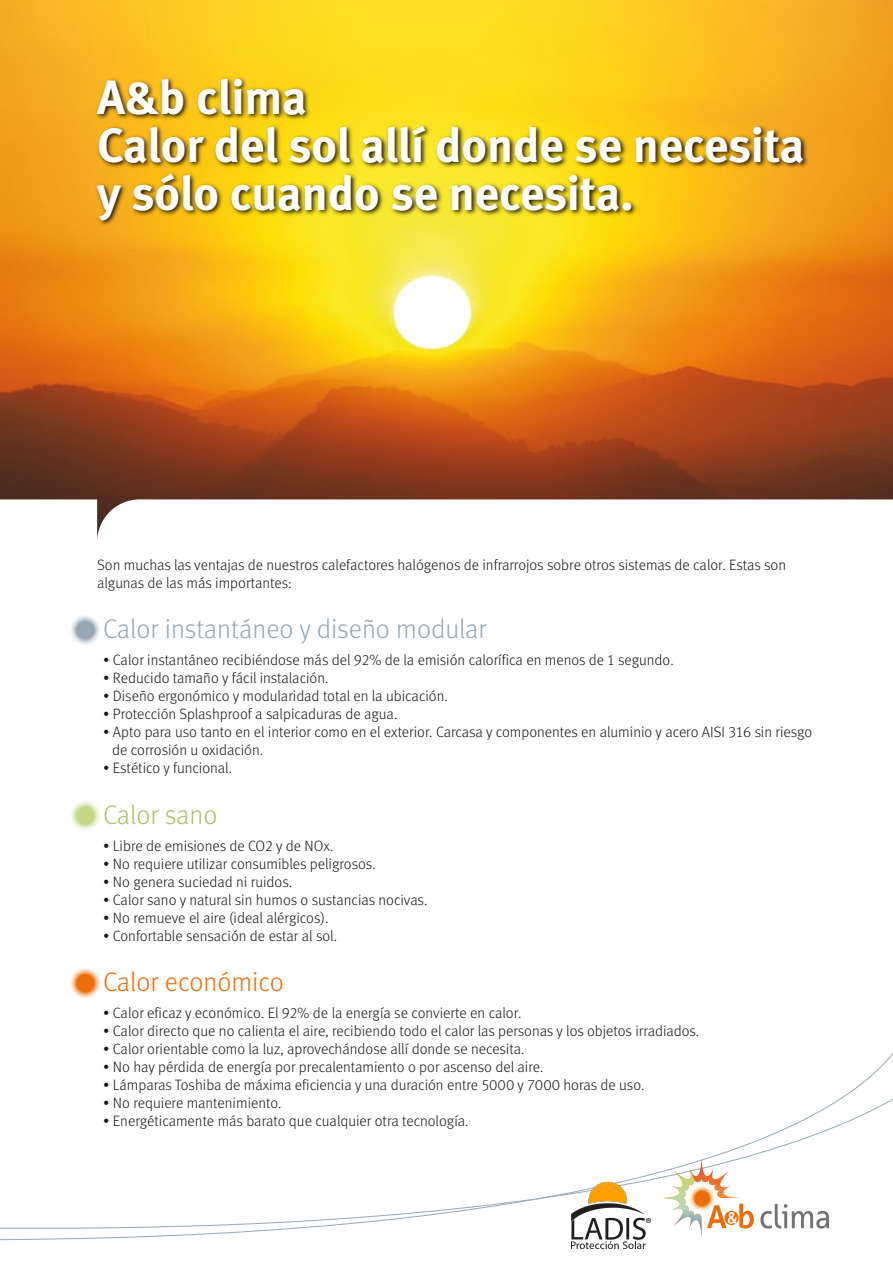
<style>
.page{position:relative;width:893px;height:1263px;background:#fff}
.page>*{position:absolute;margin:0;border:0;box-sizing:border-box;transform-origin:0 0}
.t1{font:700 48px/48px "Meta";color:#fff}
.t2{font:27px "Meta Light LF";color:#96a6b4}
.t3{font:27px "Meta Light LF";color:#eb6e08}
.t4{font:27px "Meta Light LF";color:#a9c26a}
.t5{font:15px/18px "Meta Light LF";color:#1a171c}
</style>
<div class="page">
<svg style="left:0;top:1053px;width:893px;height:196px"></svg>
<img style="left:0;top:0;width:893px;height:540px">
<img style="left:93px;top:69px;width:744px;height:297px">
<svg style="left:68px;top:613px;width:33px;height:33px"></svg>
<svg style="left:68px;top:799px;width:33px;height:32px"></svg>
<svg style="left:68px;top:966px;width:33px;height:33px"></svg>
<svg style="left:659px;top:1155px;width:95px;height:85px"></svg>
<svg style="left:760px;top:1204px;width:69px;height:24px"></svg>
<img style="left:571px;top:1181px;width:79px;height:67px">
<h1 class="t1" style="left:97px;top:73px;width:709px">A&amp;b clima<br>Calor del sol allí donde se necesita y sólo cuando se necesita.</h1>
<p class="t5" style="left:97px;top:556px;width:690px">Son muchas las ventajas de nuestros calefactores halógenos de infrarrojos sobre otros sistemas de calor. Estas son algunas de las más importantes:</p>
<h2 class="t2" style="left:103px;top:614px;width:385px">Calor instantáneo y diseño modular</h2>
<p class="t5" style="left:103px;top:651px;width:572px">• Calor instantáneo recibiéndose más del 92% de la emisión calorífica en menos de 1 segundo.</p>
<p class="t5" style="left:103px;top:669px;width:227px">• Reducido tamaño y fácil instalación.</p>
<p class="t5" style="left:103px;top:687px;width:346px">• Diseño ergonómico y modularidad total en la ubicación.</p>
<p class="t5" style="left:103px;top:705px;width:296px">• Protección Splashproof a salpicaduras de agua.</p>
<p class="t5" style="left:112px;top:723px;width:702px;text-indent:-9px">• Apto para uso tanto en el interior como en el exterior. Carcasa y componentes en aluminio y acero AISI 316 sin riesgo de corrosión u oxidación.</p>
<p class="t5" style="left:103px;top:759px;width:130px">• Estético y funcional.</p>
<h2 class="t4" style="left:103px;top:799px;width:116px">Calor sano</h2>
<p class="t5" style="left:103px;top:836px;width:232px">• Libre de emisiones de CO2 y de NOx.</p>
<p class="t5" style="left:103px;top:854px;width:274px">• No requiere utilizar consumibles peligrosos.</p>
<p class="t5" style="left:103px;top:872px;width:190px">• No genera suciedad ni ruidos.</p>
<p class="t5" style="left:103px;top:890px;width:326px">• Calor sano y natural sin humos o sustancias nocivas.</p>
<p class="t5" style="left:103px;top:908px;width:227px">• No remueve el aire (ideal alérgicos).</p>
<p class="t5" style="left:103px;top:926px;width:235px">• Confortable sensación de estar al sol.</p>
<h2 class="t3" style="left:103px;top:966px;width:182px">Calor económico</h2>
<p class="t5" style="left:103px;top:1004px;width:420px">• Calor eficaz y económico. El 92% de la energía se convierte en calor.</p>
<p class="t5" style="left:103px;top:1022px;width:598px">• Calor directo que no calienta el aire, recibiendo todo el calor las personas y los objetos irradiados.</p>
<p class="t5" style="left:103px;top:1040px;width:423px">• Calor orientable como la luz, aprovechándose allí donde se necesita.</p>
<p class="t5" style="left:103px;top:1058px;width:442px">• No hay pérdida de energía por precalentamiento o por ascenso del aire.</p>
<p class="t5" style="left:103px;top:1076px;width:543px">• Lámparas Toshiba de máxima eficiencia y una duración entre 5000 y 7000 horas de uso.</p>
<p class="t5" style="left:103px;top:1094px;width:180px">• No requiere mantenimiento.</p>
<p class="t5" style="left:103px;top:1112px;width:367px">• Energéticamente más barato que cualquier otra tecnología.</p>
</div>
